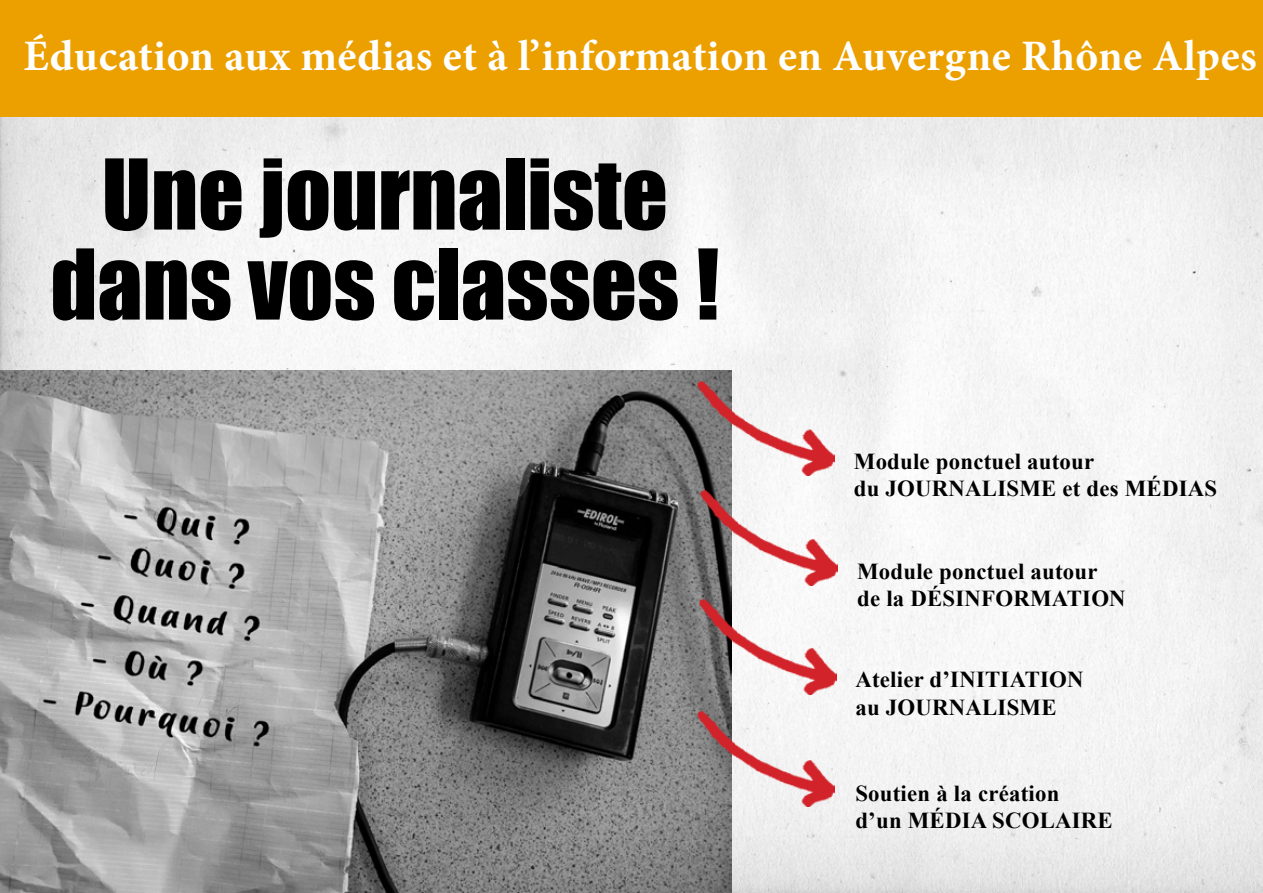
<style>
.page{position:relative;width:1263px;height:893px;background:#fff}
.page>*{position:absolute;margin:0;border:0;box-sizing:border-box;transform-origin:0 0}
.t1{font:90px/90px "Impact";color:#000;text-align:center}
.t2{font:700 43.5px "Minion Pro";letter-spacing:.01em;color:#fff}
.t3{font:700 22.8px/27.3px "Times New Roman";letter-spacing:.01em;color:#000}
</style>
<div class="page">
<img style="left:0;top:116px;width:1263px;height:777px">
<div style="left:0;top:0;width:1263px;height:116px;background:#eca000"></div>
<img style="left:0;top:370px;width:731px;height:522px">
<img style="left:700px;top:600px;width:136px;height:95px">
<img style="left:697px;top:712px;width:137px;height:94px">
<img style="left:701px;top:491px;width:136px;height:95px">
<img style="left:697px;top:381px;width:137px;height:95px">
<h2 class="t2" style="left:23px;top:26px;width:1235px">Éducation aux médias et à l’information en Auvergne Rhône Alpes</h2>
<h1 class="t1" style="left:50px;top:147px;width:670px">Une journaliste dans vos classes !</h1>
<p class="t3" style="left:854px;top:447px;width:242px">Module ponctuel autour du JOURN</p>
<p class="t3" style="left:965px;top:475px;width:33px">ALISME</p>
<p class="t3" style="left:1062px;top:475px;width:79px">et des MÉDI</p>
<p class="t3" style="left:1188px;top:475px;width:29px">AS</p>
<p class="t3" style="left:857px;top:557px;width:270px">Module ponctuel autour de la désinformation</p>
<p class="t3" style="left:855px;top:665px;width:230px">Atelier d’initiation au journalisme</p>
<p class="t3" style="left:855px;top:779px;width:259px">Soutien à la création<br>d’un média scolaire</p>
</div>
